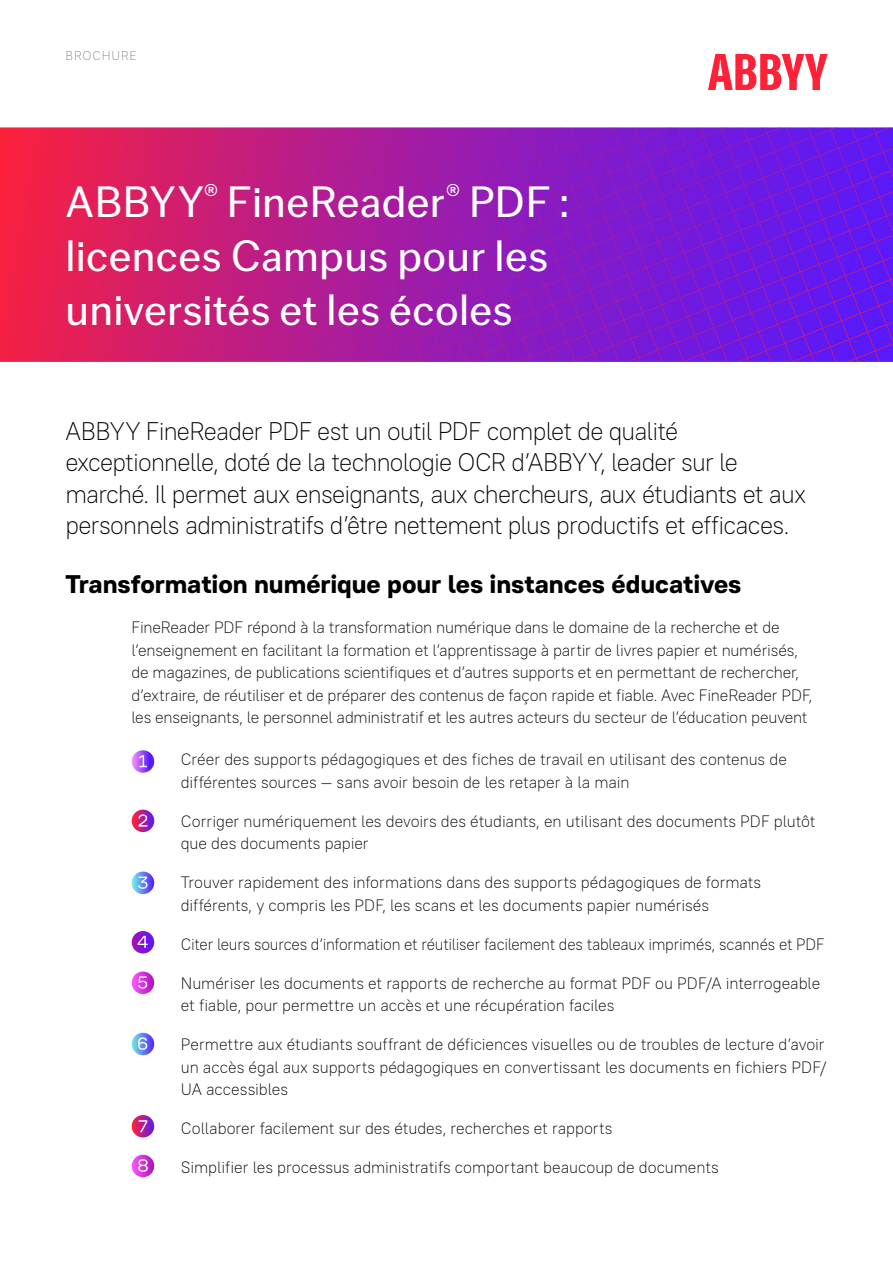
<style>
.page{position:relative;width:893px;height:1263px;background:#fff}
.page>*{position:absolute;margin:0;border:0;box-sizing:border-box;transform-origin:0 0}
.t1{font:45px/54px "Co Fo Gothic";letter-spacing:.02em;color:#fff}
.t2{font:200 25.5px/31.5px "PT Root";letter-spacing:-.03em;color:#000}
.t3{font:700 25.5px "PT Root";letter-spacing:-.005em;color:#000}
.t4{font:200 16.5px/22.5px "PT Root";letter-spacing:-.01em;color:#000}
.t5{font:200 12.75px "PT Root";letter-spacing:.065em;color:#878787}
</style>
<div class="page">
<svg style="left:0;top:127px;width:893px;height:10px;background:#a725a6"></svg>
<svg style="left:0;top:137px;width:893px;height:18px;background:#a31ca3"></svg>
<svg style="left:0;top:155px;width:893px;height:19px;background:#a21ca3"></svg>
<svg style="left:0;top:174px;width:893px;height:19px;background:#a21ca4"></svg>
<svg style="left:0;top:193px;width:893px;height:19px;background:#a11ca5"></svg>
<svg style="left:0;top:212px;width:893px;height:18px;background:#a11ca5"></svg>
<svg style="left:0;top:230px;width:893px;height:132px;background:#a41ca2"></svg>
<svg style="left:6px;top:249px;width:887px;height:113px;background:#a21ca3"></svg>
<svg style="left:13px;top:268px;width:880px;height:94px;background:#a11ca4"></svg>
<svg style="left:21px;top:287px;width:872px;height:75px;background:#9d1caa"></svg>
<svg style="left:708px;top:54px;width:120px;height:36px"></svg>
<svg style="left:132px;top:971px;width:22px;height:23px"></svg>
<svg style="left:138px;top:976px;width:9px;height:12px"></svg>
<svg style="left:132px;top:1033px;width:22px;height:22px"></svg>
<svg style="left:138px;top:1037px;width:9px;height:13px"></svg>
<svg style="left:132px;top:1115px;width:22px;height:22px"></svg>
<svg style="left:139px;top:1120px;width:8px;height:12px"></svg>
<svg style="left:132px;top:750px;width:22px;height:23px"></svg>
<svg style="left:139px;top:755px;width:8px;height:12px"></svg>
<svg style="left:132px;top:809px;width:22px;height:23px"></svg>
<svg style="left:138px;top:814px;width:9px;height:12px"></svg>
<svg style="left:132px;top:871px;width:22px;height:23px"></svg>
<svg style="left:138px;top:876px;width:9px;height:13px"></svg>
<svg style="left:132px;top:931px;width:22px;height:22px"></svg>
<svg style="left:138px;top:936px;width:10px;height:12px"></svg>
<svg style="left:132px;top:1155px;width:22px;height:22px"></svg>
<svg style="left:138px;top:1159px;width:10px;height:13px"></svg>
<p class="t5" style="left:65px;top:47px;width:72px">BROCHURE</p>
<h1 class="t1" style="left:66px;top:174px;width:505px">ABBYY<sup>®</sup> FineReader<sup>®</sup> PDF : licences Campus pour les universités et les écoles</h1>
<p class="t2" style="left:65px;top:415px;width:742px">ABBYY FineReader PDF est un outil PDF complet de qualité exceptionnelle, doté de la technologie OCR d’ABBYY, leader sur le marché. Il permet aux enseignants, aux chercheurs, aux étudiants et aux personnels administratifs d’être nettement plus productifs et efficaces.</p>
<h2 class="t3" style="left:65px;top:567px;width:678px">Transformation numérique pour les instances éducatives</h2>
<p class="t4" style="left:131px;top:616px;width:683px">FineReader PDF répond à la transformation numérique dans le domaine de la recherche et de l’enseignement en facilitant la formation et l’apprentissage à partir de livres papier et numérisés, de magazines, de publications scientifiques et d’autres supports et en permettant de rechercher, d’extraire, de réutiliser et de préparer des contenus de façon rapide et fiable. Avec FineReader PDF, les enseignants, le personnel administratif et les autres acteurs du secteur de l’éducation peuvent</p>
<p class="t4" style="left:181px;top:748px;width:608px">Créer des supports pédagogiques et des fiches de travail en utilisant des contenus de différentes sources — sans avoir besoin de les retaper à la main</p>
<p class="t4" style="left:181px;top:809px;width:636px">Corriger numériquement les devoirs des étudiants, en utilisant des documents PDF plutôt que des documents papier</p>
<p class="t4" style="left:181px;top:871px;width:582px">Trouver rapidement des informations dans des supports pédagogiques de formats différents, y compris les PDF, les scans et les documents papier numérisés</p>
<p class="t4" style="left:181px;top:932px;width:645px">Citer leurs sources d’information et réutiliser facilement des tableaux imprimés, scannés et PDF</p>
<p class="t4" style="left:181px;top:971px;width:641px">Numériser les documents et rapports de recherche au format PDF ou PDF/A interrogeable et fiable, pour permettre un accès et une récupération faciles</p>
<p class="t4" style="left:181px;top:1033px;width:647px;text-align:justify">Permettre aux étudiants souffrant de déficiences visuelles ou de troubles de lecture d’avoir un accès égal aux supports pédagogiques en convertissant les documents en fichiers PDF/ UA accessibles</p>
<p class="t4" style="left:181px;top:1117px;width:433px">Collaborer facilement sur des études, recherches et rapports</p>
<p class="t4" style="left:181px;top:1156px;width:539px">Simplifier les processus administratifs comportant beaucoup de documents</p>
</div>
